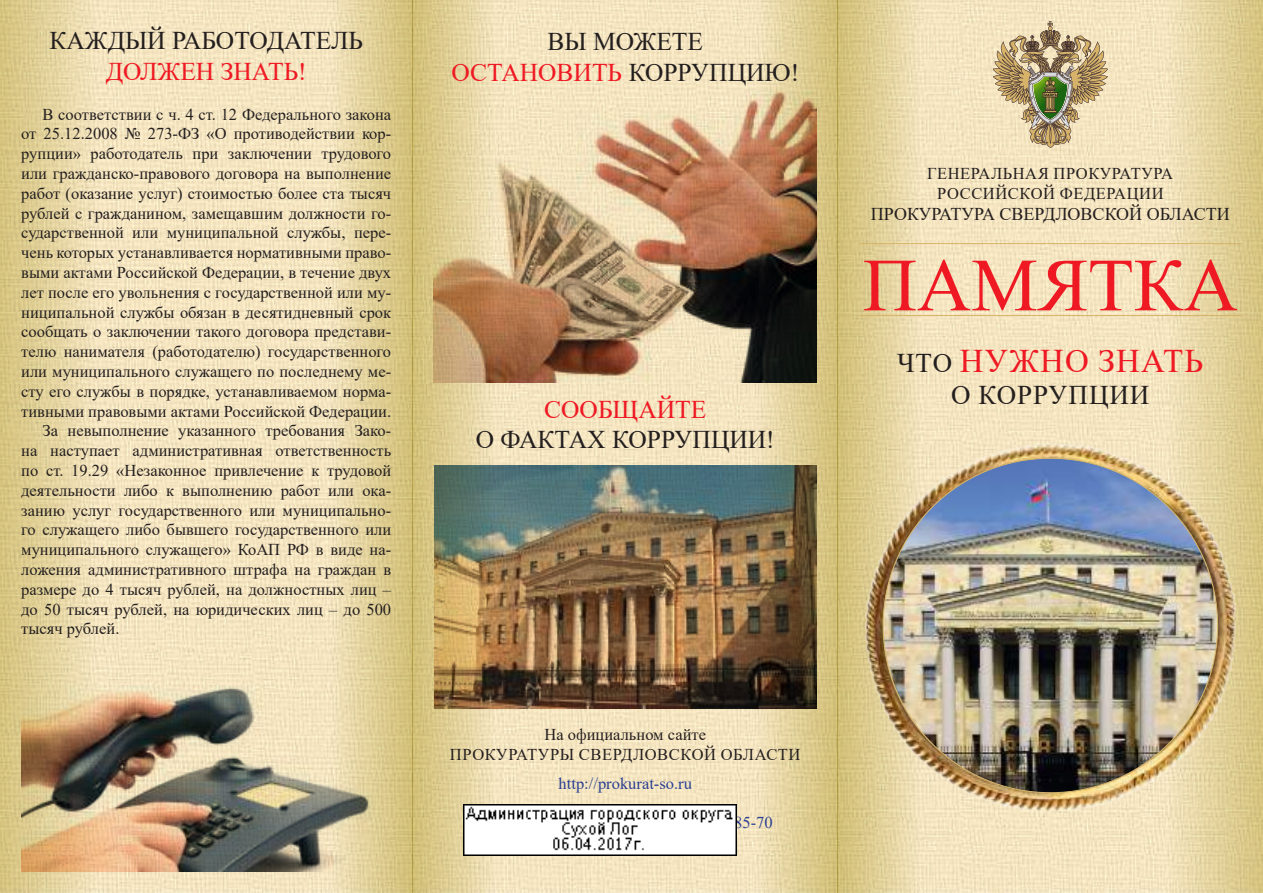
<style>
.page{position:relative;width:1263px;height:893px;background:#fff}
.page>*{position:absolute;margin:0;border:0;box-sizing:border-box;transform-origin:0 0}
.t1{font:75px "Times New Roman";color:#ef1923}
.t2{font:33px "Times New Roman";letter-spacing:.035em;color:#ef1923}
.t3{font:27px "Times New Roman";letter-spacing:.035em;color:#241f1f}
.t4{font:25.5px/30.6px "Times New Roman";color:#241f1f;text-align:center}
.t5{font:25.5px "Times New Roman";color:#ef1923}
.t6{font:18px "Times New Roman";color:#241f1f}
.t7{font:16.5px/19.8px "Times New Roman";color:#241f1f;text-align:center}
.t8{font:16.5px/19.8px "Times New Roman";letter-spacing:.035em;color:#241f1f;text-align:center}
.t9{font:16.5px "Times New Roman";color:#2a3f91}
.s1{color:#ef1923}
.s2{font-size:27px;color:#241f1f}
</style>
<div class="page">
<img style="left:96px;top:0;width:1071px;height:893px">
<img style="left:495px;top:91px;width:261px;height:292px">
<img style="left:96px;top:687px;width:234px;height:185px">
<img style="left:495px;top:466px;width:261px;height:242px">
<div style="left:1167px;top:0;width:96px;height:893px;background:linear-gradient(to right,#f2e3be,#d5c37f)"></div>
<div style="left:838px;top:0;width:82px;height:893px;background:linear-gradient(to right,#d1be75,#f1e2bc)"></div>
<img style="left:865px;top:443px;width:370px;height:368px">
<img style="left:883px;top:458px;width:334px;height:335px;border-radius:167px">
<svg style="left:412px;top:0;width:83px;height:893px;background:#cab782"></svg>
<svg style="left:756px;top:0;width:82px;height:893px;background:#a59268"></svg>
<svg style="left:330px;top:0;width:82px;height:893px;background:#dfcf99"></svg>
<svg style="left:0;top:0;width:96px;height:893px;background:#dac793"></svg>
<svg style="left:993px;top:21px;width:115px;height:127px;background:#bfb089"></svg>
<hr style="left:859px;top:243px;width:383px;height:1px;background:#d6b369">
<hr style="left:859px;top:315px;width:383px;height:1px;background:#d6b369">
<img style="left:464px;top:804px;width:272px;height:51px">
<h3 class="t4" style="left:49px;top:25px;width:315px">КАЖДЫЙ РАБОТОДАТЕЛЬ</h3>
<h3 class="t5" style="left:106px;top:53px;width:203px">ДОЛЖЕН ЗНАТЬ!</h3>
<p class="t7" style="left:43px;top:104px;width:350px">В соответствии с ч. 4 ст. 12 Федерального закона</p>
<p class="t7" style="left:21px;top:123px;width:371px">от 25.12.2008 № 273-ФЗ «О противодействии кор-</p>
<p class="t7" style="left:21px;top:143px;width:371px">рупции» работодатель при заключении трудового</p>
<p class="t7" style="left:21px;top:163px;width:371px">или гражданско-правового договора на выполнение</p>
<p class="t7" style="left:21px;top:183px;width:371px">работ (оказание услуг) стоимостью более ста тысяч</p>
<p class="t7" style="left:21px;top:203px;width:371px">рублей с гражданином, замещавшим должности го-</p>
<p class="t7" style="left:21px;top:222px;width:371px">сударственной или муниципальной службы, пере-</p>
<p class="t7" style="left:21px;top:242px;width:371px">чень которых устанавливается нормативными право-</p>
<p class="t7" style="left:21px;top:262px;width:371px">выми актами Российской Федерации, в течение двух</p>
<p class="t7" style="left:21px;top:282px;width:371px">лет после его увольнения с государственной или му-</p>
<p class="t7" style="left:21px;top:302px;width:371px">ниципальной службы обязан в десятидневный срок</p>
<p class="t7" style="left:21px;top:321px;width:371px">сообщать о заключении такого договора представи-</p>
<p class="t7" style="left:21px;top:341px;width:371px">телю нанимателя (работодателю) государственного</p>
<p class="t7" style="left:21px;top:361px;width:371px">или муниципального служащего по последнему ме-</p>
<p class="t7" style="left:21px;top:381px;width:371px">сту его службы в порядке, устанавливаемом норма-</p>
<p class="t7" style="left:21px;top:401px;width:371px">тивными правовыми актами Российской Федерации.</p>
<p class="t7" style="left:43px;top:420px;width:350px">За невыполнение указанного требования Зако-</p>
<p class="t7" style="left:21px;top:440px;width:371px">на наступает административная ответственность</p>
<p class="t7" style="left:21px;top:460px;width:371px">по ст. 19.29 «Незаконное привлечение к трудовой</p>
<p class="t7" style="left:21px;top:480px;width:371px">деятельности либо к выполнению работ или ока-</p>
<p class="t7" style="left:21px;top:500px;width:371px">занию услуг государственного или муниципально-</p>
<p class="t7" style="left:21px;top:519px;width:371px">го служащего либо бывшего государственного или</p>
<p class="t7" style="left:21px;top:539px;width:371px">муниципального служащего» КоАП РФ в виде на-</p>
<p class="t7" style="left:21px;top:559px;width:371px">ложения административного штрафа на граждан в</p>
<p class="t7" style="left:21px;top:579px;width:371px">размере до 4 тысяч рублей, на должностных лиц –</p>
<p class="t7" style="left:21px;top:599px;width:371px">до 50 тысяч рублей, на юридических лиц – до 500</p>
<p class="t7" style="left:21px;top:618px;width:100px">тысяч рублей.</p>
<h3 class="t4" style="left:451px;top:26px;width:349px">ВЫ МОЖЕТЕ<br><span class="s1">ОСТАНОВИТЬ</span> КОРРУПЦИЮ!</h3>
<h3 class="t5" style="left:544px;top:391px;width:164px">СООБЩАЙТЕ</h3>
<h3 class="t4" style="left:476px;top:423px;width:300px">О ФАКТАХ КОРРУПЦИИ!</h3>
<p class="t7" style="left:450px;top:724px;width:352px">На официальном сайте<br>ПРОКУРАТУРЫ СВЕРДЛОВСКОЙ ОБЛАСТИ</p>
<p class="t9" style="left:559px;top:771px;width:135px">http://prokurat-so.ru</p>
<p class="t8" style="left:927px;top:163px;width:247px">ГЕНЕРАЛЬНАЯ ПРОКУРАТУРА<br>РОССИЙСКОЙ ФЕДЕРАЦИИ</p>
<p class="t6" style="left:871px;top:202px;width:361px">ПРОКУРАТУРА СВЕРДЛОВСКОЙ ОБЛАСТИ</p>
<h1 class="t1" style="left:863px;top:232px;width:377px">ПАМЯТКА</h1>
<h2 class="t2" style="left:897px;top:337px;width:308px"><span class="s2">ЧТО</span> НУЖНО ЗНАТЬ</h2>
<h3 class="t3" style="left:951px;top:376px;width:200px">О КОРРУПЦИИ</h3>
</div>
